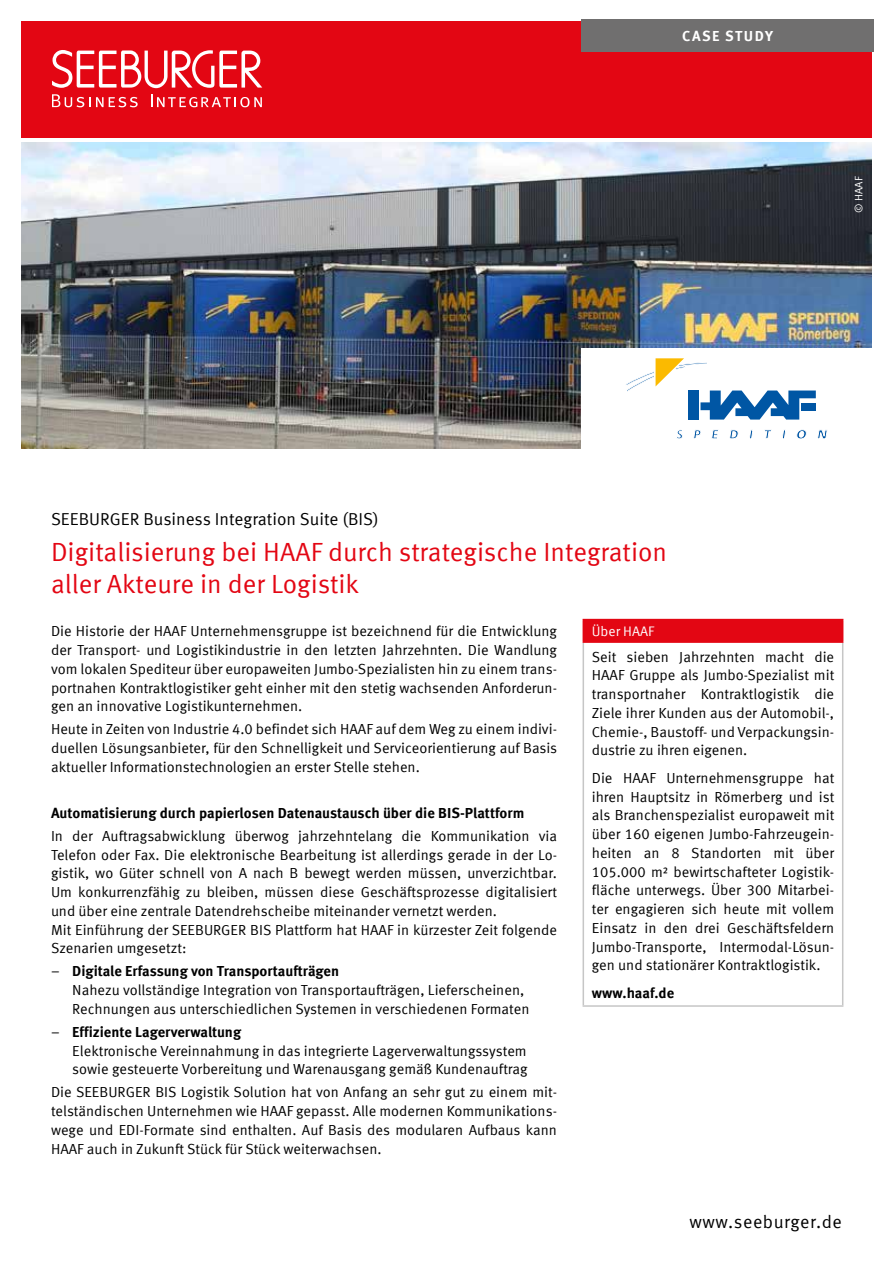
<style>
.page{position:relative;width:893px;height:1263px;background:#fff}
.page>*{position:absolute;margin:0;border:0;box-sizing:border-box;transform-origin:0 0}
.t1{font:26.25px/31.5px "Meta Offc Pro Norm";color:#e30613}
.t2{font:18px "Meta Offc Pro Norm";letter-spacing:.03em;color:#000}
.t3{font:17.25px "Meta Offc Pro Norm";color:#000}
.t4{font:14.55px/18.8px "Meta Offc Pro Norm";color:#000;text-align:justify}
.t5{font:700 14.55px "Meta Offc Pro";color:#000}
.t6{font:700 14.55px "Meta Offc Pro";letter-spacing:.1em;color:#fff}
.t7{font:13.8px "Meta Offc Pro Norm";color:#fff}
.t8{font:10.8px "Meta Offc Pro Norm";color:#fff}
.s1{font-family:"Meta Offc Pro Norm";font-weight:400}
</style>
<div class="page">
<div style="left:21px;top:21px;width:851px;height:117px;background:#e30613"></div>
<svg style="left:52px;top:50px;width:210px;height:38px"></svg>
<svg style="left:151px;top:94px;width:111px;height:13px"></svg>
<svg style="left:52px;top:94px;width:86px;height:13px"></svg>
<img style="left:21px;top:142px;width:851px;height:307px">
<div style="left:581px;top:19px;width:293px;height:33px;background:#706f6f"></div>
<div style="left:581px;top:349px;width:293px;height:105px;background:#fff"></div>
<svg style="left:817px;top:430px;width:10px;height:9px"></svg>
<svg style="left:782px;top:430px;width:4px;height:9px"></svg>
<svg style="left:765px;top:430px;width:6px;height:9px"></svg>
<svg style="left:749px;top:430px;width:4px;height:9px"></svg>
<svg style="left:711px;top:430px;width:7px;height:9px"></svg>
<svg style="left:677px;top:430px;width:6px;height:9px"></svg>
<svg style="left:693px;top:430px;width:8px;height:9px"></svg>
<svg style="left:729px;top:430px;width:10px;height:9px"></svg>
<svg style="left:796px;top:430px;width:11px;height:9px"></svg>
<svg style="left:626px;top:358px;width:190px;height:62px"></svg>
<div style="left:688px;top:390px;width:10px;height:30px;background:#0056a4"></div>
<div style="left:583px;top:620px;width:260px;height:22px;background:#e30613"></div>
<hr style="left:583px;top:643px;width:1px;height:362px;background:#c6c6c6">
<hr style="left:842px;top:643px;width:1px;height:362px;background:#c6c6c6">
<hr style="left:583px;top:1005px;width:260px;height:2px;background:#c6c6c6">
<hr style="left:583px;top:619px;width:260px;height:1px;background:#e30613">
<hr style="left:583px;top:641px;width:260px;height:2px;background:#e30613">
<p class="t6" style="left:682px;top:25px;width:92px">CASE STUDY</p>
<p class="t8" style="left:851px;top:213px;width:38px;rotate:-90deg">© HAAF</p>
<p class="t3" style="left:51px;top:506px;width:329px">SEEBURGER Business Integration Suite (BIS)</p>
<h1 class="t1" style="left:51px;top:535px;width:618px">Digitalisierung bei HAAF durch strategische Integration aller Akteure in der Logistik</h1>
<p class="t4" style="left:51px;top:621px;width:508px">Die Historie der HAAF Unternehmensgruppe ist bezeichnend für die Entwicklung der Transport- und Logistikindustrie in den letzten Jahrzehnten. Die Wandlung vom lokalen Spediteur über europaweiten Jumbo-Spezialisten hin zu einem trans&shy;portnahen Kontraktlogistiker geht einher mit den stetig wachsenden Anforderun&shy;gen an innovative Logistikunternehmen.</p>
<p class="t4" style="left:51px;top:719px;width:508px">Heute in Zeiten von Industrie 4.0 befindet sich HAAF auf dem Weg zu einem indivi&shy;duellen Lösungsanbieter, für den Schnelligkeit und Serviceorientierung auf Basis aktueller Informationstechnologien an erster Stelle stehen.</p>
<p class="t5" style="left:51px;top:801px;width:475px">Automatisierung durch papierlosen Datenaustausch über die BIS-Plattform</p>
<p class="t4" style="left:51px;top:825px;width:508px;text-align:left">In der Auftragsabwicklung überwog jahrzehntelang die Kommunikation via Telefon oder Fax. Die elektronische Bearbeitung ist allerdings gerade in der Lo&shy;gistik, wo Güter schnell von A nach B bewegt werden müssen, unverzichtbar.<br>Um konkurrenzfähig zu bleiben, müssen diese Geschäftsprozesse digitalisiert und über eine zentrale Datendrehscheibe miteinander vernetzt werden.<br>Mit Einführung der SEEBURGER BIS Plattform hat HAAF in kürzester Zeit folgende Szenarien umgesetzt:</p>
<p class="t5" style="left:51px;top:960px;width:290px"><span class="s1">–</span> Digitale Erfassung von Transportaufträgen</p>
<p class="t4" style="left:72px;top:980px;width:459px">Nahezu vollständige Integration von Transportaufträgen, Lieferscheinen,<br>Rechnungen aus unterschiedlichen Systemen in verschiedenen Formaten</p>
<p class="t5" style="left:51px;top:1020px;width:192px"><span class="s1">–</span> Effiziente Lagerverwaltung</p>
<p class="t4" style="left:72px;top:1040px;width:457px">Elektronische Vereinnahmung in das integrierte Lagerverwaltungssystem sowie gesteuerte Vorbereitung und Warenausgang gemäß Kundenauftrag</p>
<p class="t4" style="left:51px;top:1082px;width:508px">Die SEEBURGER BIS Logistik Solution hat von Anfang an sehr gut zu einem mit&shy;telständischen Unternehmen wie HAAF gepasst. Alle modernen Kommunikations&shy;wege und EDI-Formate sind enthalten. Auf Basis des modularen Aufbaus kann HAAF auch in Zukunft Stück für Stück weiterwachsen.</p>
<p class="t7" style="left:592px;top:621px;width:64px">Über HAAF</p>
<p class="t4" style="left:592px;top:646px;width:244px">Seit sieben Jahrzehnten macht die HAAF Gruppe als Jumbo-Spezialist mit transportnaher Kontraktlogistik die Ziele ihrer Kunden aus der Automobil-, Chemie-, Baustoff- und Verpackungsin&shy;dustrie zu ihren eigenen.</p>
<p class="t4" style="left:592px;top:767px;width:244px">Die HAAF Unternehmensgruppe hat ihren Hauptsitz in Römerberg und ist als Branchenspezialist europaweit mit über 160 eigenen Jumbo-Fahrzeugein&shy;heiten an 8 Standorten mit über 105.000 m² bewirtschafteter Logistik&shy;fläche unterwegs. Über 300 Mitarbei&shy;ter engagieren sich heute mit vollem Einsatz in den drei Geschäftsfeldern Jumbo-Transporte, Intermodal-Lösun&shy;gen und stationärer Kontraktlogistik.</p>
<p class="t5" style="left:592px;top:981px;width:84px">www.haaf.de</p>
<p class="t2" style="left:689px;top:1208px;width:154px">www.seeburger.de</p>
</div>
